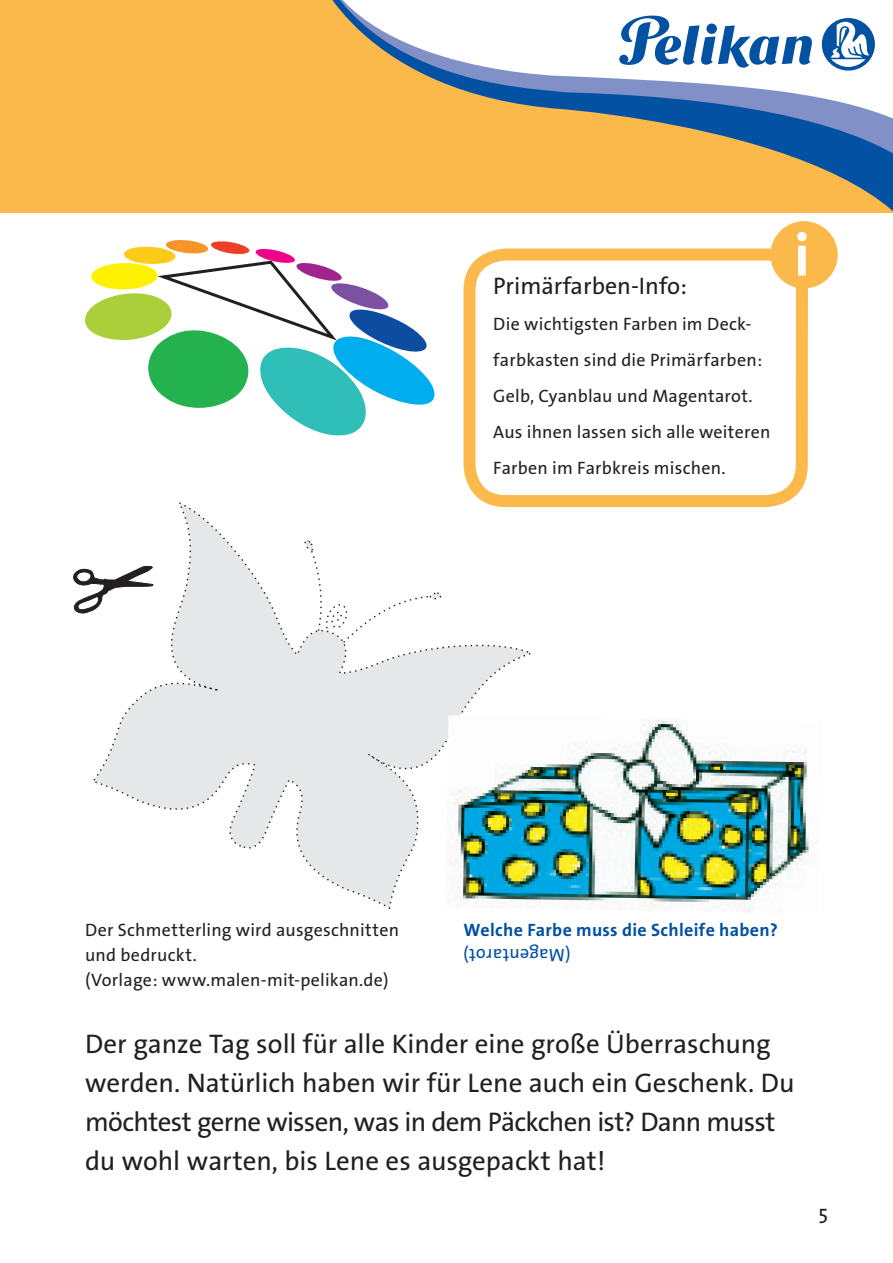
<style>
.page{position:relative;width:893px;height:1263px;background:#fff}
.page>*{position:absolute;margin:0;border:0;box-sizing:border-box;transform-origin:0 0}
.t1{font:700 60px "Pelikan The Sans";color:#fff}
.t2{font:27px/39px "Pelikan The Sans";letter-spacing:-.005em;color:#231f20}
.t3{font:24px "Pelikan The Sans";color:#231f20}
.t4{font:21px "Pelikan The Sans";color:#231f20}
.t5{font:18px/36px "Pelikan The Sans";letter-spacing:.01em;color:#231f20}
.t6{font:700 18px "Pelikan The Sans";letter-spacing:.02em;color:#0351a2}
.t7{font:18px "Pelikan The Sans";letter-spacing:.015em;color:#0351a2}
</style>
<div class="page">
<div style="left:0;top:0;width:893px;height:213px;background:#fcb94b"></div>
<svg style="left:332px;top:0;width:561px;height:280px"></svg>
<svg style="left:93px;top:502px;width:442px;height:407px"></svg>
<svg style="left:73px;top:566px;width:80px;height:48px"></svg>
<div style="left:770px;top:221px;width:68px;height:67px;background:#fcb94b;border-radius:50%"></div>
<div style="left:463px;top:249px;width:345px;height:258px;border:12px solid #fcb94b;border-radius:36px"></div>
<img style="left:445px;top:715px;width:366px;height:198px">
<svg style="left:85px;top:240px;width:355px;height:196px"></svg>
<h3 class="t3" style="left:493px;top:277px;width:195px">Primärfarben-Info:</h3>
<p class="t5" style="left:493px;top:308px;width:279px">Die wichtigsten Farben im Deck&shy;farbkasten sind die Primärfarben:<br>Gelb, Cyanblau und Magentarot.<br>Aus ihnen lassen sich alle weiteren<br>Farben im Farbkreis mischen.</p>
<h1 class="t1" style="left:794px;top:234px;width:17px">i</h1>
<p class="t5" style="left:85px;top:919px;width:316px;line-height:25.2px">Der Schmetterling wird ausgeschnitten und bedruckt.<br>(Vorlage: www.malen-mit-pelikan.de)</p>
<p class="t6" style="left:463px;top:923px;width:316px">Welche Farbe muss die Schleife haben?</p>
<p class="t7" style="left:571px;top:961px;width:109px;rotate:-180deg">(Magentarot)</p>
<h2 class="t2" style="left:85px;top:1027px;width:711px">Der ganze Tag soll für alle Kinder eine große Überraschung werden. Natürlich haben wir für Lene auch ein Geschenk. Du möchtest gerne wissen, was in dem Päckchen ist? Dann musst du wohl warten, bis Lene es ausgepackt hat!</h2>
<p class="t4" style="left:819px;top:1209px;width:11px">5</p>
</div>
